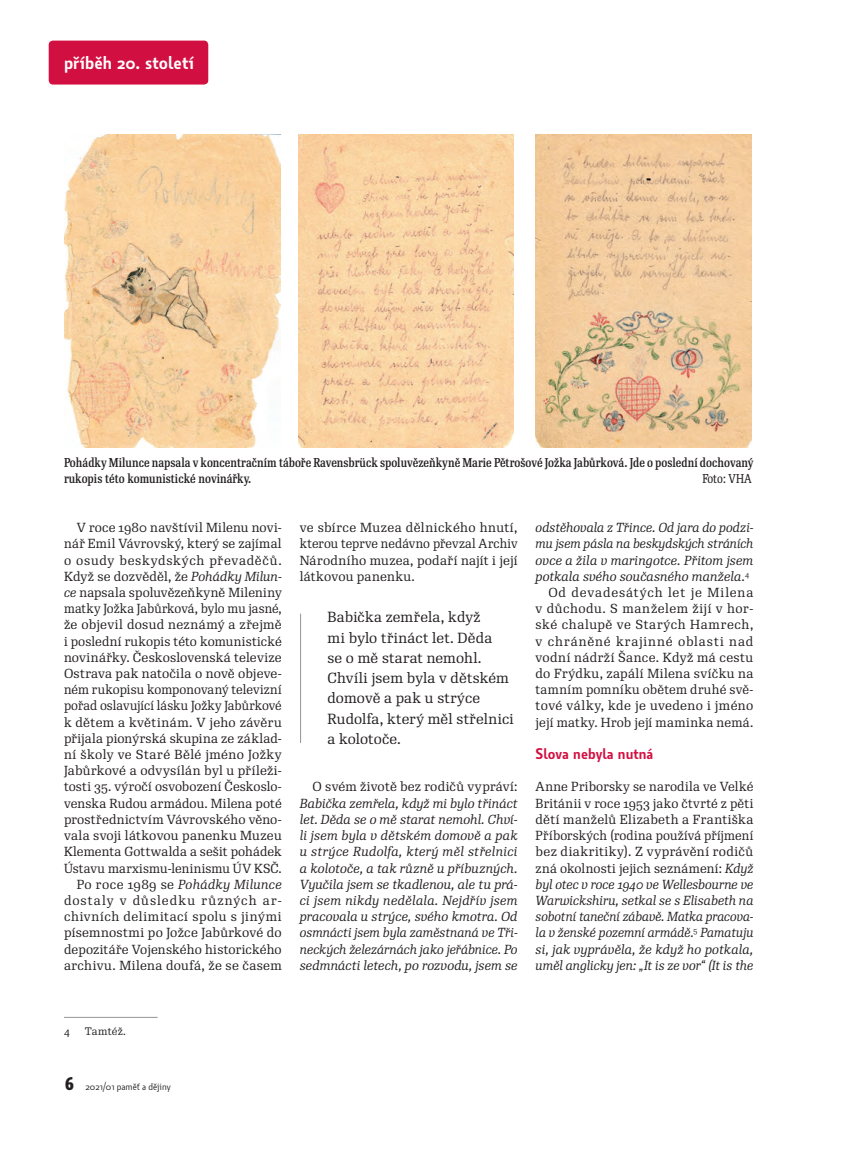
<style>
.page{position:relative;width:860px;height:1149px;background:#fff}
.page>*{position:absolute;margin:0;border:0;box-sizing:border-box;transform-origin:0 0}
.t1{font:600 18px "Botanika Std";color:#fff}
.t2{font:600 15px "Botanika Std";color:#d20f41}
.t3{font:14.25px/20.2px "Re Public Std";letter-spacing:.01em;color:#231f20}
.t4{font:12.75px/16.2px "Re Public Std";letter-spacing:.02em;color:#231f20;text-align:right}
.t5{font:italic 12.75px/16.2px "Re Public Std";letter-spacing:.005em;color:#231f20;text-align:justify}
.t6{font:italic 12.75px "Re Public Std";letter-spacing:.005em;color:#231f20;scale:.96 1}
.t7{font:12.75px "Re Public Std";letter-spacing:.045em;color:#231f20}
.t8{font:12.75px "Re Public Std";letter-spacing:.07em;color:#231f20}
.t9{font:12.75px "Re Public Std";letter-spacing:.065em;color:#231f20}
.t10{font:500 12.45px/16.2px "Re Public Std Cond";color:#231f20}
.t11{font:12.45px "Re Public Std Cond";color:#231f20}
.t12{font:10.5px "Re Public Std";letter-spacing:.015em;color:#231f20}
.t13{font:9.75px "Botanika Std";color:#231f20}
.s1{font-style:italic}
.s2{font-style:normal}
.s3{font-family:"Botanika Mono";font-weight:700;font-size:18px}
</style>
<div class="page">
<div style="left:49px;top:41px;width:159px;height:44px;background:#d20f41;border-radius:4px"></div>
<hr style="left:64px;top:1017px;width:94px;height:1px;background:#939598">
<img style="left:64px;top:135px;width:216px;height:312px">
<img style="left:299px;top:135px;width:214px;height:312px">
<img style="left:535px;top:135px;width:216px;height:312px">
<hr style="left:300px;top:613px;width:1px;height:130px;background:#939598">
<h1 class="t1" style="left:64px;top:51px;width:131px">příběh 20. století</h1>
<p class="t10" style="left:64px;top:455px;width:690px">Pohádky Milunce napsala v koncentračním táboře Ravensbrück spoluvězeňkyně Marie Pětrošové Jožka Jabůrková. Jde o poslední dochovaný rukopis této komunistické novinářky.</p>
<p class="t11" style="left:702px;top:471px;width:51px">Foto: VHA</p>
<p class="t4" style="left:64px;top:519px;width:219px">V roce 1980 navštívil Milenu novi&shy;nář Emil Vávrovský, který se zajímal o osudy beskydských převaděčů.<br>Když se dozvěděl, že <span class="s1">Pohádky Milun&shy;ce</span> napsala spoluvězeňkyně Mileniny matky Jožka Jabůrková, bylo mu jasné, že objevil dosud neznámý a zřejmě i poslední rukopis této komunistické novinářky. Československá televize Ostrava pak natočila o nově objeve&shy;ném rukopisu komponovaný televizní pořad oslavující lásku Jožky Jabůrkové k dětem a květinám. V jeho závěru přijala pionýrská skupina ze základ&shy;ní školy ve Staré Bělé jméno Jožky Jabůrkové a odvysílán byl u příleži&shy;tosti 35. výročí osvobození Českoslo&shy;venska Rudou armádou. Milena poté prostřednictvím Vávrovského věno&shy;vala svoji látkovou panenku Muzeu Klementa Gottwalda a sešit pohádek Ústavu marxismu-leninismu ÚV KSČ.<br>Po roce 1989 se <span class="s1">Pohádky Milunce </span>dostaly v důsledku různých ar&shy;chivních delimitací spolu s jinými písemnostmi po Jožce Jabůrkové do depozitáře Vojenského historického archivu. Milena doufá, že se časem</p>
<p class="t4" style="left:300px;top:519px;width:219px;text-align:justify">ve sbírce Muzea dělnického hnutí, kterou teprve nedávno převzal Archiv Národního muzea, podaří najít i její látkovou panenku.</p>
<p class="t3" style="left:327px;top:607px;width:188px">Babička zemřela, když<br>mi bylo třináct let. Děda<br>se o mě starat nemohl.<br>Chvíli jsem byla v dětském domově a pak u strýce<br>Rudolfa, který měl střelnici a kolotoče.</p>
<p class="t4" style="left:312px;top:779px;width:206px">O svém životě bez rodičů vypráví:</p>
<p class="t5" style="left:300px;top:795px;width:219px">Babička zemřela, když mi bylo třináct let. Děda se o mě starat nemohl. Chví&shy;li jsem byla v dětském domově a pak u strýce Rudolfa, který měl střelnici a kolotoče, a tak různě u příbuzných.<br>Vyučila jsem se tkadlenou, ale tu prá&shy;ci jsem nikdy nedělala. Nejdřív jsem pracovala u strýce, svého kmotra. Od osmnácti jsem byla zaměstnaná ve Tři&shy;neckých železárnách jako jeřábnice. Po sedmnácti letech, po rozvodu, jsem se</p>
<p class="t5" style="left:535px;top:519px;width:219px">odstěhovala z Třince. Od jara do podzi-</p>
<p class="t6" style="left:535px;top:535px;width:228px">mu jsem pásla na beskydských stráních</p>
<p class="t5" style="left:535px;top:552px;width:219px">ovce a žila v maringotce. Přitom jsem</p>
<p class="t5" style="left:535px;top:568px;width:215px">potkala svého současného manžela<span class="s2">.</span><sup>4</sup></p>
<p class="t9" style="left:548px;top:584px;width:206px">Od devadesátých let je Milena</p>
<p class="t4" style="left:535px;top:600px;width:219px">v důchodu. S manželem žijí v hor-</p>
<p class="t7" style="left:535px;top:616px;width:219px">ské chalupě ve Starých Hamrech,</p>
<p class="t8" style="left:535px;top:633px;width:219px">v chráněné krajinné oblasti nad</p>
<p class="t4" style="left:535px;top:649px;width:219px">vodní nádrží Šance. Když má cestu</p>
<p class="t4" style="left:535px;top:665px;width:219px">do Frýdku, zapálí Milena svíčku na</p>
<p class="t4" style="left:535px;top:681px;width:219px">tamním pomníku obětem druhé svě-</p>
<p class="t4" style="left:535px;top:698px;width:219px">tové války, kde je uvedeno i jméno</p>
<p class="t4" style="left:535px;top:714px;width:219px">její matky. Hrob její maminka nemá.</p>
<p class="t2" style="left:535px;top:743px;width:119px">Slova nebyla nutná</p>
<p class="t5" style="left:535px;top:779px;width:219px"><span class="s2">Anne Priborsky se narodila ve Velké Británii v roce 1953 jako čtvrté z pěti dětí manželů Elizabeth a Františka Příborských (rodina používá příjmení bez diakritiky). Z vyprávění rodičů zná okolnosti jejich seznámení:</span> Když byl otec v roce 1940 ve Wellesbourne ve Warwickshiru, setkal se s Elisabeth na sobotní taneční zábavě. Matka pracova&shy;la v ženské pozemní armádě.<sup>5</sup> Pamatuju si, jak vyprávěla, že když ho potkala, uměl anglicky jen: „It is ze vor“ (It is the</p>
<p class="t12" style="left:64px;top:1024px;width:7px">4</p>
<p class="t12" style="left:85px;top:1024px;width:42px">Tamtéž.</p>
<p class="t13" style="left:64px;top:1079px;width:108px"><span class="s3">6</span> 2021/01 paměť a dějiny</p>
</div>
